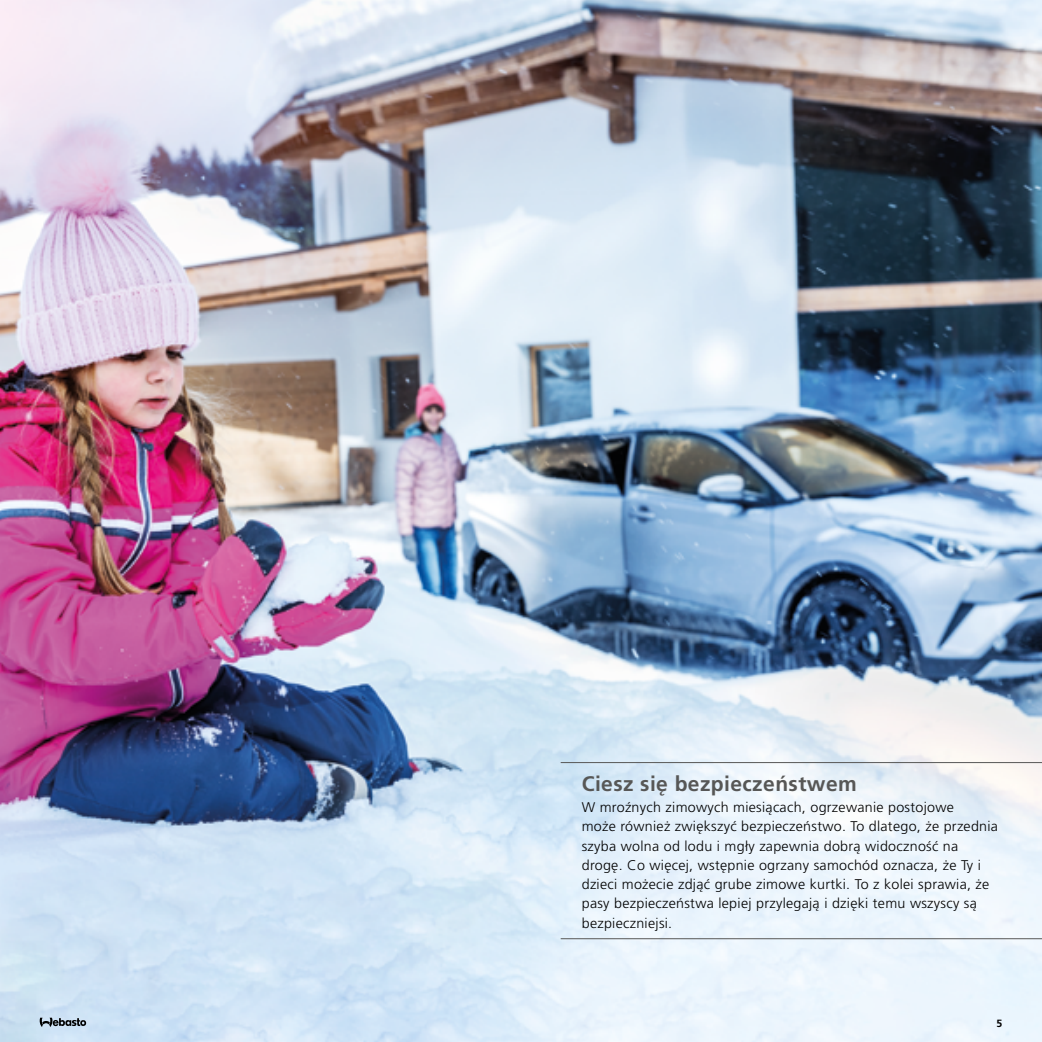
<style>
.page{position:relative;width:1042px;height:1042px;background:#fff}
.page>*{position:absolute;margin:0;border:0;box-sizing:border-box;transform-origin:0 0}
.t1{font:700 21px "Frutiger LT Com";letter-spacing:.02em;color:#575756}
.t2{font:300 14px/19.2px "Frutiger LT Com";letter-spacing:.02em;color:#000}
.t3{font:700 10.5px "Frutiger LT Com";color:#000}
</style>
<div class="page">
<img style="left:0;top:0;width:1042px;height:1042px">
<svg style="left:40px;top:1017px;width:46px;height:10px"></svg>
<hr style="left:561px;top:938px;width:481px;height:1px;background:#575756">
<hr style="left:561px;top:762px;width:481px;height:1px;background:#575756">
<h1 class="t1" style="left:582px;top:771px;width:276px">Ciesz się bezpieczeństwem</h1>
<p class="t2" style="left:582px;top:798px;width:418px">W mroźnych zimowych miesiącach, ogrzewanie postojowe<br>może również zwiększyć bezpieczeństwo. To dlatego, że przednia szyba wolna od lodu i mgły zapewnia dobrą widoczność na drogę. Co więcej, wstępnie ogrzany samochód oznacza, że Ty i dzieci możecie zdjąć grube zimowe kurtki. To z kolei sprawia, że pasy bezpieczeństwa lepiej przylegają i dzięki temu wszyscy są bezpieczniejsi.</p>
<p class="t3" style="left:996px;top:1017px;width:7px">5</p>
</div>
